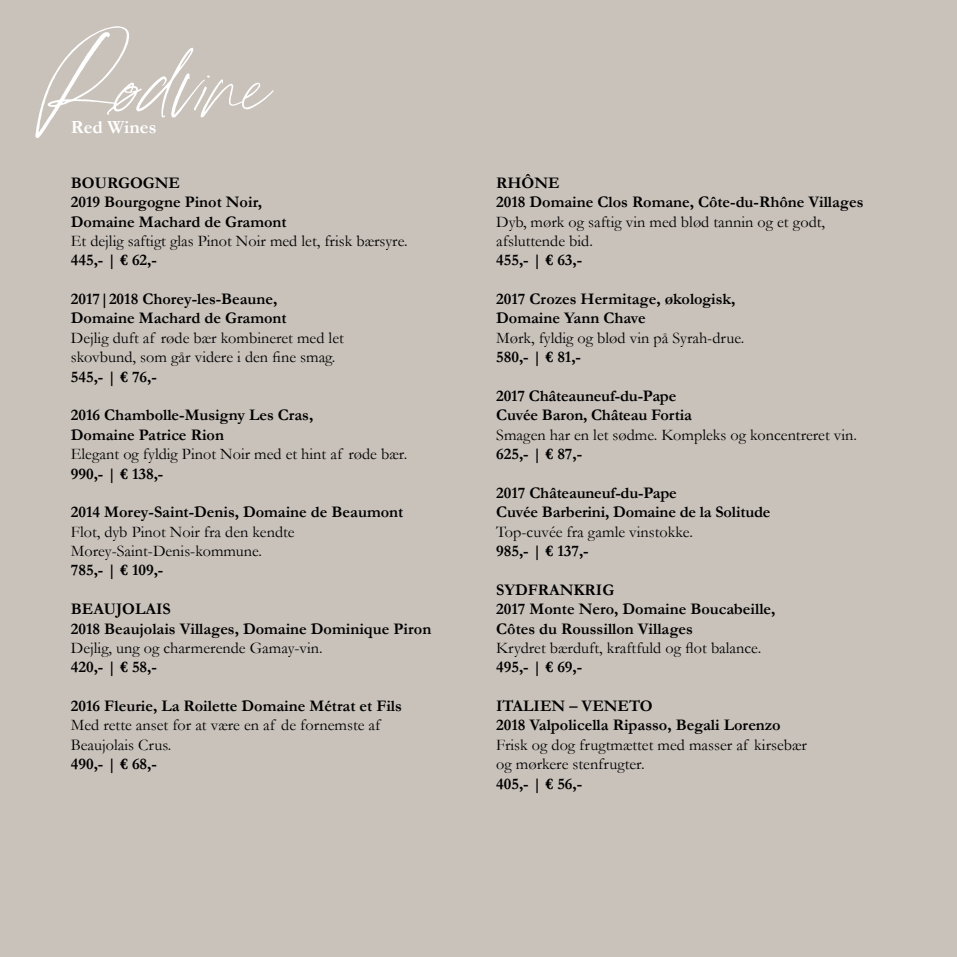
<style>
.page{position:relative;width:957px;height:957px;background:#c9c2bb}
.page>*{position:absolute;margin:0;border:0;box-sizing:border-box;transform-origin:0 0}
.t1{font:87.5px "Jouleset Jaques Hand";color:#fff}
.t2{font:700 18.75px "Garamond";color:#fff}
.t3{font:700 16.25px/19.4px "Garamond";color:#000}
.t4{font:16.25px/19.4px "Garamond";color:#000}
</style>
<div class="page">
<h1 class="t1" style="left:35px;top:26px;width:256px">Rødvine</h1>
<p class="t2" style="left:71px;top:114px;width:87px">Red Wines</p>
<p class="t3" style="left:71px;top:173px;width:217px">BOURGOGNE<br>2019 Bourgogne Pinot Noir,<br>Domaine Machard de Gramont</p>
<p class="t4" style="left:71px;top:231px;width:338px">Et dejlig saftigt glas Pinot Noir med let, frisk bærsyre.</p>
<p class="t3" style="left:71px;top:251px;width:87px">445,- | € 62,-</p>
<p class="t3" style="left:71px;top:289px;width:217px">2017|2018 Chorey-les-Beaune,<br>Domaine Machard de Gramont</p>
<p class="t4" style="left:71px;top:328px;width:274px">Dejlig duft af røde bær kombineret med let skovbund, som går videre i den fine smag.</p>
<p class="t3" style="left:71px;top:367px;width:87px">545,- | € 76,-</p>
<p class="t3" style="left:71px;top:406px;width:244px">2016 Chambolle-Musigny Les Cras,<br>Domaine Patrice Rion</p>
<p class="t4" style="left:71px;top:444px;width:338px">Elegant og fyldig Pinot Noir med et hint af røde bær.</p>
<p class="t3" style="left:71px;top:464px;width:94px">990,- | € 138,-</p>
<p class="t3" style="left:71px;top:502px;width:334px">2014 Morey-Saint-Denis, Domaine de Beaumont</p>
<p class="t4" style="left:71px;top:521px;width:225px">Flot, dyb Pinot Noir fra den kendte<br>Morey-Saint-Denis-kommune.</p>
<p class="t3" style="left:71px;top:560px;width:94px">785,- | € 109,-</p>
<p class="t3" style="left:71px;top:599px;width:362px">BEAUJOLAIS<br>2018 Beaujolais Villages, Domaine Dominique Piron</p>
<p class="t4" style="left:71px;top:638px;width:253px">Dejlig, ung og charmerende Gamay-vin.</p>
<p class="t3" style="left:71px;top:657px;width:87px">420,- | € 58,-</p>
<p class="t3" style="left:71px;top:696px;width:332px">2016 Fleurie, La Roilette Domaine Métrat et Fils</p>
<p class="t4" style="left:71px;top:715px;width:311px">Med rette anset for at være en af de fornemste af<br>Beaujolais Crus.</p>
<p class="t3" style="left:71px;top:754px;width:87px">490,- | € 68,-</p>
<p class="t3" style="left:496px;top:173px;width:369px">RHÔNE<br>2018 Domaine Clos Romane, Côte-du-Rhône Villages</p>
<p class="t4" style="left:496px;top:211px;width:330px">Dyb, mørk og saftig vin med blød tannin og et godt, afsluttende bid.</p>
<p class="t3" style="left:496px;top:250px;width:87px">455,- | € 63,-</p>
<p class="t3" style="left:496px;top:289px;width:241px">2017 Crozes Hermitage, økologisk,<br>Domaine Yann Chave</p>
<p class="t4" style="left:496px;top:327px;width:250px">Mørk, fyldig og blød vin på Syrah-drue.</p>
<p class="t3" style="left:496px;top:347px;width:86px">580,- | € 81,-</p>
<p class="t3" style="left:496px;top:386px;width:197px">2017 Châteauneuf-du-Pape<br>Cuvée Baron, Château Fortia</p>
<p class="t4" style="left:496px;top:424px;width:362px">Smagen har en let sødme. Kompleks og koncentreret vin.</p>
<p class="t3" style="left:496px;top:444px;width:87px">625,- | € 87,-</p>
<p class="t3" style="left:496px;top:483px;width:276px">2017 Châteauneuf-du-Pape<br>Cuvée Barberini, Domaine de la Solitude</p>
<p class="t4" style="left:496px;top:521px;width:198px">Top-cuvée fra gamle vinstokke.</p>
<p class="t3" style="left:496px;top:541px;width:94px">985,- | € 137,-</p>
<p class="t3" style="left:496px;top:580px;width:281px">SYDFRANKRIG<br>2017 Monte Nero, Domaine Boucabeille,<br>Côtes du Roussillon Villages</p>
<p class="t4" style="left:496px;top:637px;width:266px">Krydret bærduft, kraftfuld og flot balance.</p>
<p class="t3" style="left:496px;top:657px;width:87px">495,- | € 69,-</p>
<p class="t3" style="left:496px;top:696px;width:286px">ITALIEN – VENETO<br>2018 Valpolicella Ripasso, Begali Lorenzo</p>
<p class="t4" style="left:496px;top:734px;width:312px">Frisk og dog frugtmættet med masser af kirsebær og mørkere stenfrugter.</p>
<p class="t3" style="left:496px;top:774px;width:87px">405,- | € 56,-</p>
</div>
